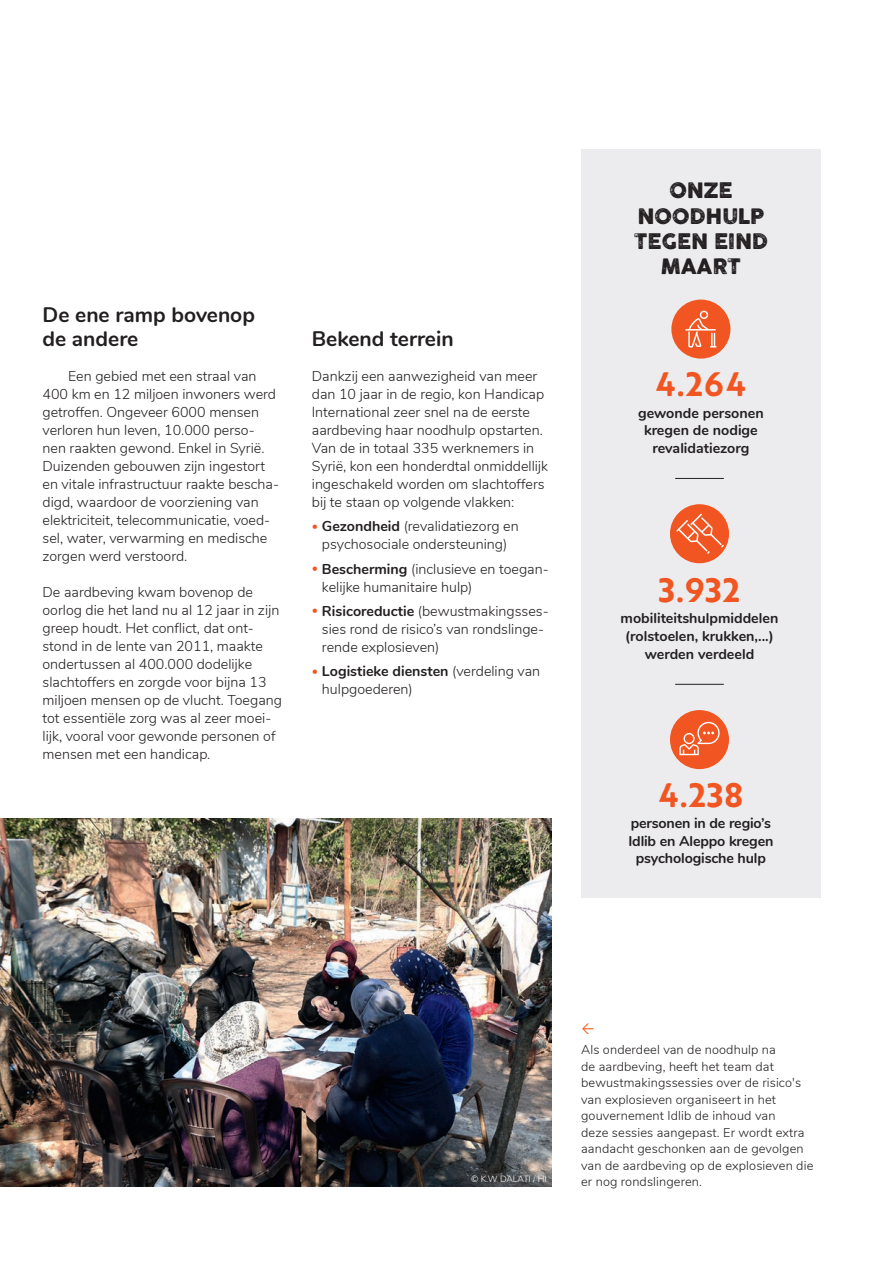
<style>
.page{position:relative;width:893px;height:1263px;background:#fff}
.page>*{position:absolute;margin:0;border:0;box-sizing:border-box;transform-origin:0 0}
.t1{font:700 33px "Brother 1816 Printed";letter-spacing:.03em;color:#f15622}
.t2{font:700 21px/24px "Nunito";color:#231f20}
.t3{font:21px/25.2px "COCOGOOSELETTERPRESS";letter-spacing:-.01em;color:#231f20;text-align:center}
.t4{font:300 14.25px/18px "Nunito";color:#231f20}
.t5{font:700 14.25px/17.5px "Nunito";color:#231f20;text-align:center}
.t6{font:300 12.75px/16.5px "Nunito";letter-spacing:.01em;color:#231f20}
.t7{font:300 9px "Nunito";letter-spacing:-.01em;color:#fff}
.s1{font-weight:700;font-size:12px;color:#f15622}
.s2{font-weight:700}
</style>
<div class="page">
<img style="left:0;top:819px;width:551px;height:367px">
<div style="left:581px;top:149px;width:240px;height:748px;background:#ececee"></div>
<hr style="left:675px;top:684px;width:49px;height:1px;background:#231f20">
<hr style="left:675px;top:478px;width:49px;height:1px;background:#231f20">
<div style="left:671px;top:300px;width:59px;height:59px;background:#f15622;border-radius:50%"></div>
<svg style="left:685px;top:311px;width:31px;height:36px"></svg>
<div style="left:670px;top:710px;width:59px;height:59px;background:#f15622;border-radius:50%"></div>
<svg style="left:679px;top:722px;width:41px;height:33px"></svg>
<div style="left:670px;top:504px;width:59px;height:59px;background:#f15622;border-radius:50%"></div>
<svg style="left:676px;top:514px;width:48px;height:40px"></svg>
<img style="left:0;top:307px;width:1px;height:616px">
<h2 class="t2" style="left:43px;top:301px;width:214px">De ene ramp bovenop de andere</h2>
<p class="t4" style="left:43px;top:366px;width:238px;text-indent:26px">Een gebied met een straal van 400 km en 12 miljoen inwoners werd getroffen. Ongeveer 6000 mensen verloren hun leven, 10.000 perso&shy;nen raakten gewond. Enkel in Syrië.<br>Duizenden gebouwen zijn ingestort en vitale infrastructuur raakte bescha&shy;digd, waardoor de voorziening van elektriciteit, telecommunicatie, voed&shy;sel, water, verwarming en medische zorgen werd verstoord.</p>
<p class="t4" style="left:43px;top:582px;width:241px">De aardbeving kwam bovenop de oorlog die het land nu al 12 jaar in zijn greep houdt. Het conflict, dat ont&shy;stond in de lente van 2011, maakte ondertussen al 400.000 dodelijke slachtoffers en zorgde voor bijna 13 miljoen mensen op de vlucht. Toegang tot essentiële zorg was al zeer moei&shy;lijk, vooral voor gewonde personen of mensen met een handicap.</p>
<h2 class="t2" style="left:312px;top:325px;width:143px">Bekend terrein</h2>
<p class="t4" style="left:312px;top:366px;width:238px">Dankzij een aanwezigheid van meer dan 10 jaar in de regio, kon Handicap International zeer snel na de eerste aardbeving haar noodhulp opstarten.<br>Van de in totaal 335 werknemers in Syrië, kon een honderdtal onmiddellijk ingeschakeld worden om slachtoffers bij te staan op volgende vlakken:</p>
<p class="t4" style="left:312px;top:516px;width:208px;text-align:center"><span class="s1">•</span> <span class="s2">Gezondheid</span> (revalidatiezorg en psychosociale ondersteuning)</p>
<p class="t4" style="left:322px;top:559px;width:228px;text-indent:-10px"><span class="s1">•</span> <span class="s2">Bescherming</span> (inclusieve en toegan&shy;kelijke humanitaire hulp)</p>
<p class="t4" style="left:322px;top:601px;width:228px;text-indent:-10px"><span class="s1">•</span> <span class="s2">Risicoreductie</span> (bewustmakingsses&shy;sies rond de risico’s van rondslinge&shy;rende explosieven)</p>
<p class="t4" style="left:322px;top:662px;width:220px;text-indent:-10px"><span class="s1">•</span> <span class="s2">Logistieke diensten</span> (verdeling van hulpgoederen)</p>
<h2 class="t3" style="left:634px;top:179px;width:136px">ONZE<br>NOODHULP<br>TEGEN EIND<br>MAART</h2>
<h1 class="t1" style="left:656px;top:359px;width:92px">4.264</h1>
<p class="t5" style="left:638px;top:403px;width:127px">gewonde personen kregen de nodige revalidatiezorg</p>
<h1 class="t1" style="left:659px;top:565px;width:83px">3.932</h1>
<p class="t5" style="left:621px;top:609px;width:159px">mobiliteitshulpmiddelen (rolstoelen, krukken,...) werden verdeeld</p>
<h1 class="t1" style="left:659px;top:769px;width:86px">4.238</h1>
<p class="t5" style="left:628px;top:814px;width:146px">personen in de regio’s<br>Idlib en Aleppo kregen psychologische hulp</p>
<p class="t7" style="left:471px;top:1172px;width:77px">© K.W DALATI / HI</p>
<p class="t6" style="left:581px;top:1041px;width:234px">Als onderdeel van de noodhulp na<br>de aardbeving, heeft het team dat bewustmakingssessies over de risico's van explosieven organiseert in het gouvernement Idlib de inhoud van<br>deze sessies aangepast. Er wordt extra aandacht geschonken aan de gevolgen van de aardbeving op de explosieven die er nog rondslingeren.</p>
</div>
